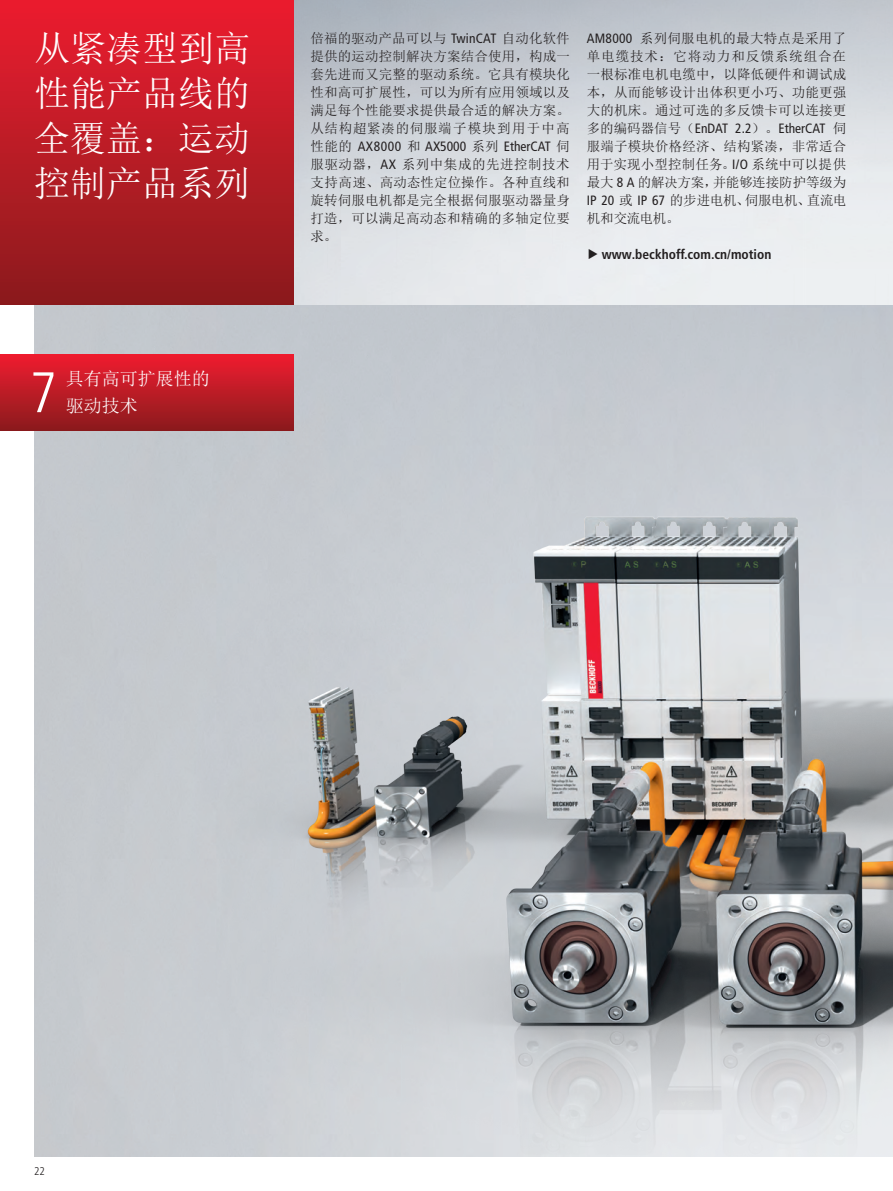
<style>
.page{position:relative;width:893px;height:1191px;background:#fff}
.page>*{position:absolute;margin:0;border:0;box-sizing:border-box;transform-origin:0 0}
._02_Subline_klein_ne{font:300 condensed 57px "Frutiger LT Pro";color:#fff}
._08_Redbox_links_obe{font:36px/45px "Sim Sun";color:#fff;text-align:justify}
._02_Subline_klein_ne-2{font:18px "Sim Sun";color:#fff}
._03_copytext_mit_Ein{font:13.5px/18px "Sim Sun";letter-spacing:.01em;color:#231f20;text-align:justify}
._03_copytext{font:13.5px/18px "Sim Sun";letter-spacing:-.01em;color:#231f20;text-align:justify}
._03_copytext_bold{font:700 condensed 13.5px "Frutiger LT Pro";color:#231f20}
.t1{font:300 condensed 11.25px "Frutiger LT Pro";color:#231f20}
.s1{font-family:"Frutiger LT Pro";font-stretch:condensed}
</style>
<div class="page">
<div style="left:34px;top:304px;width:859px;height:63px;background:#c2c7cd"></div>
<img style="left:34px;top:367px;width:859px;height:790px">
<img style="left:293px;top:0;width:600px;height:304px">
<div style="left:0;top:0;width:293px;height:304px;background:linear-gradient(to bottom,#ec1c2f,#8a1a1c)"></div>
<div style="left:0;top:354px;width:293px;height:76px;background:linear-gradient(to bottom,#f01c30,#8c1b1d)"></div>
<svg style="left:589px;top:249px;width:9px;height:10px"></svg>
<p class="_08_Redbox_links_obe" style="left:34px;top:26px;width:217px">从紧凑型到高性能产品线的全覆盖：运动控制产品系列</p>
<p class="_03_copytext_mit_Ein" style="left:310px;top:29px;width:261px">倍福的驱动产品可以与 <span class="s1">TwinCAT</span> 自动化软件提供的运动控制解决方案结合使用，构成一套先进而又完整的驱动系统。它具有模块化性和高可扩展性，可以为所有应用领域以及满足每个性能要求提供最合适的解决方案。从结构超紧凑的伺服端子模块到用于中高性能的 <span class="s1">AX8000</span> 和 <span class="s1">AX5000</span> 系列 <span class="s1">EtherCAT</span> 伺服驱动器，<span class="s1">AX</span> 系列中集成的先进控制技术支持高速、高动态性定位操作。各种直线和旋转伺服电机都是完全根据伺服驱动器量身打造，可以满足高动态和精确的多轴定位要求。</p>
<p class="_03_copytext" style="left:587px;top:29px;width:261px"><span class="s1">AM8000</span> 系列伺服电机的最大特点是采用了单电缆技术：它将动力和反馈系统组合在一根标准电机电缆中，以降低硬件和调试成本，从而能够设计出体积更小巧、功能更强大的机床。通过可选的多反馈卡可以连接更多的编码器信号（<span class="s1">EnDAT 2.2</span>）。<span class="s1">EtherCAT</span> 伺服端子模块价格经济、结构紧凑，非常适合用于实现小型控制任务。<span class="s1">I/O</span> 系统中可以提供最大 <span class="s1">8 A</span> 的解决方案，并能够连接防护等级为<span class="s1">IP 20</span> 或 <span class="s1">IP 67</span> 的步进电机、伺服电机、直流电机和交流电机。</p>
<p class="_03_copytext_bold" style="left:602px;top:246px;width:171px">www.beckhoff.com.cn/motion</p>
<p class="_02_Subline_klein_ne" style="left:30px;top:360px;width:29px">7</p>
<p class="_02_Subline_klein_ne-2" style="left:66px;top:370px;width:145px">具有高可扩展性的</p>
<p class="_02_Subline_klein_ne-2" style="left:66px;top:397px;width:73px">驱动技术</p>
<p class="t1" style="left:34px;top:1164px;width:13px">22</p>
</div>
